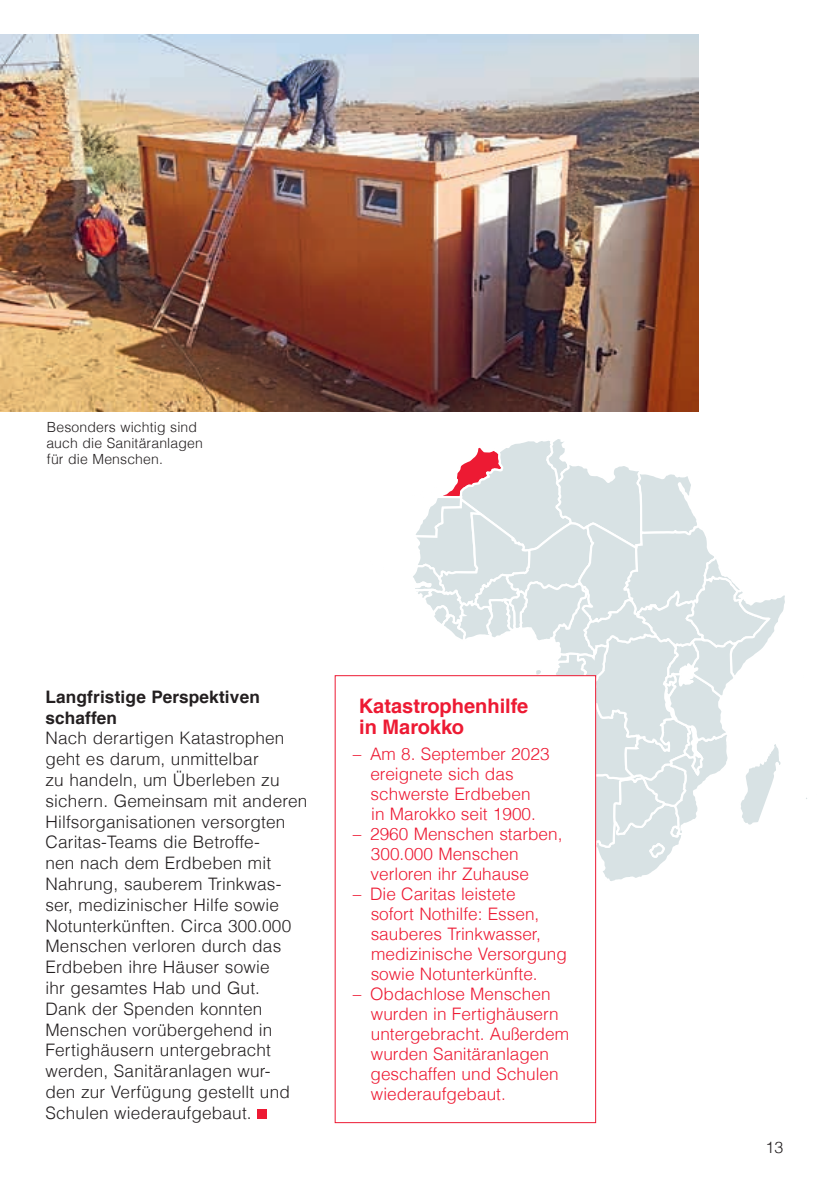
<style>
.page{position:relative;width:840px;height:1191px;background:#fff}
.page>*{position:absolute;margin:0;border:0;box-sizing:border-box;transform-origin:0 0}
.t1{font:700 20px/20.8px "Helvetica LT Com";color:#ed1a33}
.t2{font:300 17.2px/20.8px "Helvetica LT Com";letter-spacing:.01em;color:#231f20}
.t3{font:300 17.2px/20px "Helvetica LT Com";color:#ed1a33}
.t4{font:700 17.2px/20.8px "Helvetica LT Com";letter-spacing:.01em;color:#231f20}
.t5{font:300 16px "Helvetica LT Com";color:#231f20}
.t6{font:300 14px/16px "Helvetica LT Com";letter-spacing:.01em;color:#231f20}
</style>
<div class="page">
<svg style="left:413px;top:439px;width:372px;height:445px"></svg>
<img style="left:0;top:34px;width:697px;height:377px">
<div style="left:257px;top:1109px;width:9px;height:9px;background:#ed1a33"></div>
<div style="left:335px;top:675px;width:260px;height:447px;background:#fff"></div>
<div style="left:334px;top:675px;width:261px;height:448px;border:1px solid #ed1a33"></div>
<p class="t6" style="left:46px;top:419px;width:158px">Besonders wichtig sind auch die Sanitäranlagen für die Menschen.</p>
<p class="t4" style="left:45px;top:686px;width:216px">Langfristige Perspektiven schaffen</p>
<p class="t2" style="left:45px;top:727px;width:263px">Nach derartigen Katastrophen geht es darum, unmittelbar<br>zu handeln, um Überleben zu sichern. Gemeinsam mit anderen<br>Hilfsorganisationen versorgten<br>Caritas-Teams die Betroffe-<br>nen nach dem Erdbeben mit<br>Nahrung, sauberem Trinkwas&shy;ser, medizinischer Hilfe sowie<br>Notunterkünften. Circa 300.000<br>Menschen verloren durch das<br>Erdbeben ihre Häuser sowie<br>ihr gesamtes Hab und Gut.<br>Dank der Spenden konnten<br>Menschen vorübergehend in<br>Fertighäusern untergebracht werden, Sanitäranlagen wur-<br>den zur Verfügung gestellt und<br>Schulen wiederaufgebaut.</p>
<p class="t1" style="left:358px;top:695px;width:171px">Katastrophenhilfe in Marokko</p>
<p class="t3" style="left:370px;top:743px;width:181px;text-indent:-17px">– Am 8. September 2023 ereignete sich das schwerste Erdbeben<br>in Marokko seit 1900.</p>
<p class="t3" style="left:370px;top:823px;width:193px;text-indent:-18px">– 2960 Menschen starben,<br>300.000 Menschen verloren ihr Zuhause</p>
<p class="t3" style="left:370px;top:883px;width:197px;text-indent:-18px">– Die Caritas leistete<br>sofort Nothilfe: Essen, sauberes Trinkwasser, medizinische Versorgung sowie Notunterkünfte.</p>
<p class="t3" style="left:370px;top:983px;width:200px;text-indent:-18px">– Obdachlose Menschen wurden in Fertighäusern untergebracht. Außerdem wurden Sanitäranlagen geschaffen und Schulen wiederaufgebaut.</p>
<p class="t5" style="left:765px;top:1137px;width:19px">13</p>
</div>
